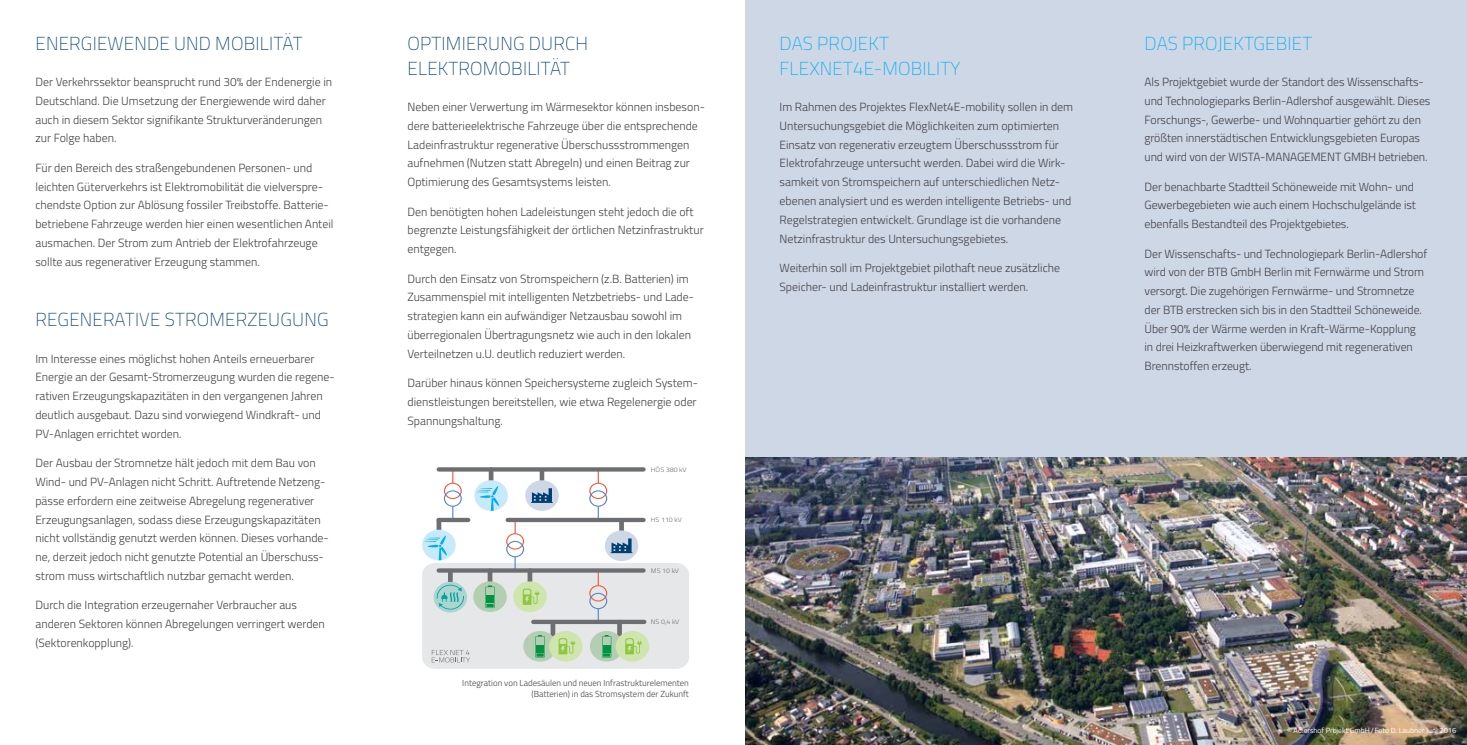
<style>
.page{position:relative;width:1467px;height:745px;background:#fff}
.page>*{position:absolute;margin:0;border:0;box-sizing:border-box;transform-origin:0 0}
.t1{font:100 18.75px/25px "Titillium";letter-spacing:.01em;color:#004071}
.t2{font:100 18.75px/25px "Titillium";letter-spacing:.01em;color:#00aeef}
.t3{font:300 11.88px/18.8px "Titillium";color:#414042}
.t4{font:300 8.75px/10.5px "Titillium";color:#414042;text-align:right}
.t5{font:7.5px "Titillium";color:#fff}
.t6{font:300 6.5px "Titillium";color:#6d6e71;scale:1.1 1}
</style>
<div class="page">
<div style="left:745px;top:0;width:722px;height:744px;background:#ced7e6"></div>
<svg style="left:439px;top:467px;width:204px;height:2px"></svg>
<svg style="left:422px;top:469px;width:267px;height:199px"></svg>
<img style="left:745px;top:457px;width:722px;height:287px">
<h1 class="t1" style="left:36px;top:30px;width:269px">ENERGIEWENDE UND MOBILITÄT</h1>
<p class="t3" style="left:35px;top:72px;width:298px">Der Verkehrssektor beansprucht rund 30% der Endenergie in Deutschland. Die Umsetzung der Energiewende wird daher auch in diesem Sektor signifikante Strukturveränderungen zur Folge haben.</p>
<p class="t3" style="left:35px;top:157px;width:300px">Für den Bereich des straßengebundenen Personen- und leichten Güterverkehrs ist Elektromobilität die vielverspre&shy;chendste Option zur Ablösung fossiler Treibstoffe. Batterie&shy;betriebene Fahrzeuge werden hier einen wesentlichen Anteil ausmachen. Der Strom zum Antrieb der Elektrofahrzeuge sollte aus regenerativer Erzeugung stammen.</p>
<h1 class="t1" style="left:36px;top:306px;width:295px">REGENERATIVE STROMERZEUGUNG</h1>
<p class="t3" style="left:35px;top:348px;width:301px">Im Interesse eines möglichst hohen Anteils erneuerbarer Energie an der Gesamt-Stromerzeugung wurden die regene&shy;rativen Erzeugungskapazitäten in den vergangenen Jahren deutlich ausgebaut. Dazu sind vorwiegend Windkraft- und PV-Anlagen errichtet worden.</p>
<p class="t3" style="left:35px;top:453px;width:295px">Der Ausbau der Stromnetze hält jedoch mit dem Bau von Wind- und PV-Anlagen nicht Schritt. Auftretende Netzeng&shy;pässe erfordern eine zeitweise Abregelung regenerativer Erzeugungsanlagen, sodass diese Erzeugungskapazitäten nicht vollständig genutzt werden können. Dieses vorhande&shy;ne, derzeit jedoch nicht genutzte Potential an Überschuss&shy;strom muss wirtschaftlich nutzbar gemacht werden.</p>
<p class="t3" style="left:35px;top:594px;width:291px">Durch die Integration erzeugernaher Verbraucher aus anderen Sektoren können Abregelungen verringert werden (Sektorenkopplung).</p>
<h1 class="t1" style="left:408px;top:30px;width:182px">OPTIMIERUNG DURCH<br>ELEKTROMOBILITÄT</h1>
<p class="t3" style="left:407px;top:97px;width:299px">Neben einer Verwertung im Wärmesektor können insbeson&shy;dere batterieelektrische Fahrzeuge über die entsprechende Ladeinfrastruktur regenerative Überschussstrommengen aufnehmen (Nutzen statt Abregeln) und einen Beitrag zur Optimierung des Gesamtsystems leisten.</p>
<p class="t3" style="left:407px;top:201px;width:298px">Den benötigten hohen Ladeleistungen steht jedoch die oft begrenzte Leistungsfähigkeit der örtlichen Netzinfrastruktur entgegen.</p>
<p class="t3" style="left:407px;top:268px;width:288px">Durch den Einsatz von Stromspeichern (z.B. Batterien) im Zusammenspiel mit intelligenten Netzbetriebs- und Lade&shy;strategien kann ein aufwändiger Netzausbau sowohl im überregionalen Übertragungsnetz wie auch in den lokalen Verteilnetzen u.U. deutlich reduziert werden.</p>
<p class="t3" style="left:407px;top:372px;width:292px">Darüber hinaus können Speichersysteme zugleich System&shy;dienstleistungen bereitstellen, wie etwa Regelenergie oder<br>Spannungshaltung.</p>
<p class="t6" style="left:651px;top:464px;width:34px">HÖS 380 kV</p>
<p class="t6" style="left:651px;top:514px;width:30px">HS 110 kV</p>
<p class="t6" style="left:651px;top:565px;width:27px">MS 10 kV</p>
<p class="t6" style="left:651px;top:616px;width:27px">NS 0,4 kV</p>
<p class="t4" style="left:462px;top:677px;width:228px">Integration von Ladesäulen und neuen Infrastrukturelementen (Batterien) in das Stromsystem der Zukunft</p>
<h1 class="t2" style="left:780px;top:30px;width:182px">DAS PROJEKT<br>FLEXNET4E-MOBILITY</h1>
<p class="t3" style="left:780px;top:97px;width:295px">Im Rahmen des Projektes FlexNet4E-mobility sollen in dem Untersuchungsgebiet die Möglichkeiten zum optimierten Einsatz von regenerativ erzeugtem Überschussstrom für Elektrofahrzeuge untersucht werden. Dabei wird die Wirk&shy;samkeit von Stromspeichern auf unterschiedlichen Netz&shy;ebenen analysiert und es werden intelligente Betriebs- und Regelstrategien entwickelt. Grundlage ist die vorhandene Netzinfrastruktur des Untersuchungsgebietes.</p>
<p class="t3" style="left:780px;top:257px;width:282px">Weiterhin soll im Projektgebiet pilothaft neue zusätzliche<br>Speicher- und Ladeinfrastruktur installiert werden.</p>
<h1 class="t2" style="left:1145px;top:30px;width:169px">DAS PROJEKTGEBIET</h1>
<p class="t3" style="left:1144px;top:72px;width:287px">Als Projektgebiet wurde der Standort des Wissenschafts&shy;und Technologieparks Berlin-Adlershof ausgewählt. Dieses Forschungs-, Gewerbe- und Wohnquartier gehört zu den größten innerstädtischen Entwicklungsgebieten Europas und wird von der WISTA-MANAGEMENT GMBH betrieben.</p>
<p class="t3" style="left:1144px;top:176px;width:273px">Der benachbarte Stadtteil Schöneweide mit Wohn- und<br>Gewerbegebieten wie auch einem Hochschulgelände ist ebenfalls Bestandteil des Projektgebietes.</p>
<p class="t3" style="left:1144px;top:243px;width:284px">Der Wissenschafts- und Technologiepark Berlin-Adlershof wird von der BTB GmbH Berlin mit Fernwärme und Strom versorgt. Die zugehörigen Fernwärme- und Stromnetze der BTB erstrecken sich bis in den Stadtteil Schöneweide.<br>Über 90% der Wärme werden in Kraft-Wärme-Kopplung in drei Heizkraftwerken überwiegend mit regenerativen Brennstoffen erzeugt.</p>
<p class="t5" style="left:1287px;top:724px;width:171px">© Adlershof Projekt GmbH/Foto D. Laubner Juni 2016</p>
</div>
